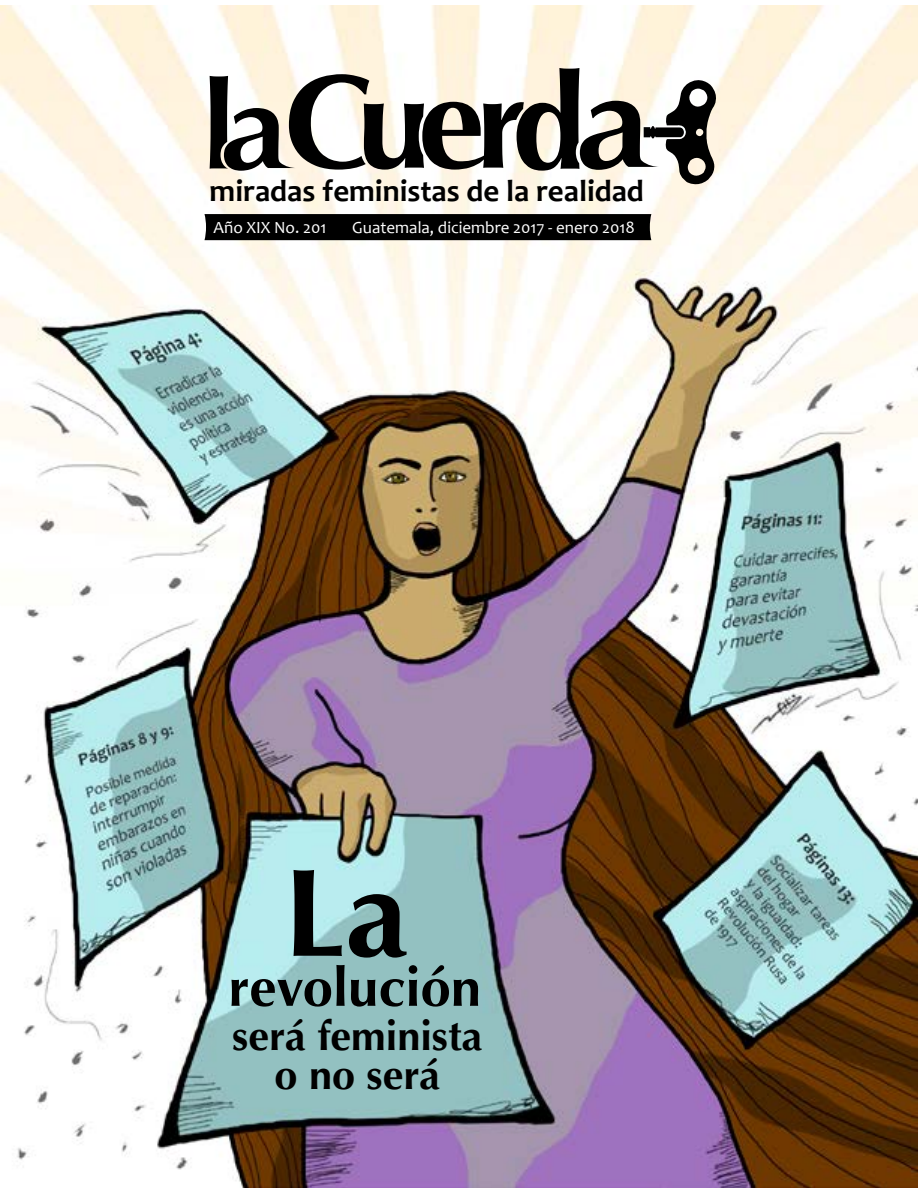
<style>
.page{position:relative;width:918px;height:1188px;background:#fff}
.page>*{position:absolute;margin:0;border:0;box-sizing:border-box;transform-origin:0 0}
.t1{font:700 125.25px "Optima";color:#000}
.t2{font:700 54.3px "Optima";color:#000}
.t3{font:700 41.4px/38.4px "Optima";color:#000;text-align:center}
.t4{font:700 30.9px "Candara";color:#000}
.t5{font:17.1px "Candara";color:#fff}
</style>
<div class="page">
<img style="left:0;top:5px;width:918px;height:1183px">
<div style="left:204px;top:214px;width:447px;height:26px;background:#000"></div>
<svg style="left:210px;top:68px;width:511px;height:120px"></svg>
<h3 class="t4" style="left:210px;top:172px;width:436px">miradas feministas de la realidad</h3>
<p class="t5" style="left:214px;top:217px;width:114px">Año XIX No. 201</p>
<p class="t5" style="left:352px;top:217px;width:284px">Guatemala, diciembre 2017 - enero 2018</p>
<h1 class="t1" style="left:283px;top:840px;width:127px">La</h1>
<h2 class="t2" style="left:228px;top:956px;width:254px">revolución</h2>
<h3 class="t3" style="left:232px;top:1018px;width:252px">será feminista o no será</h3>
</div>
